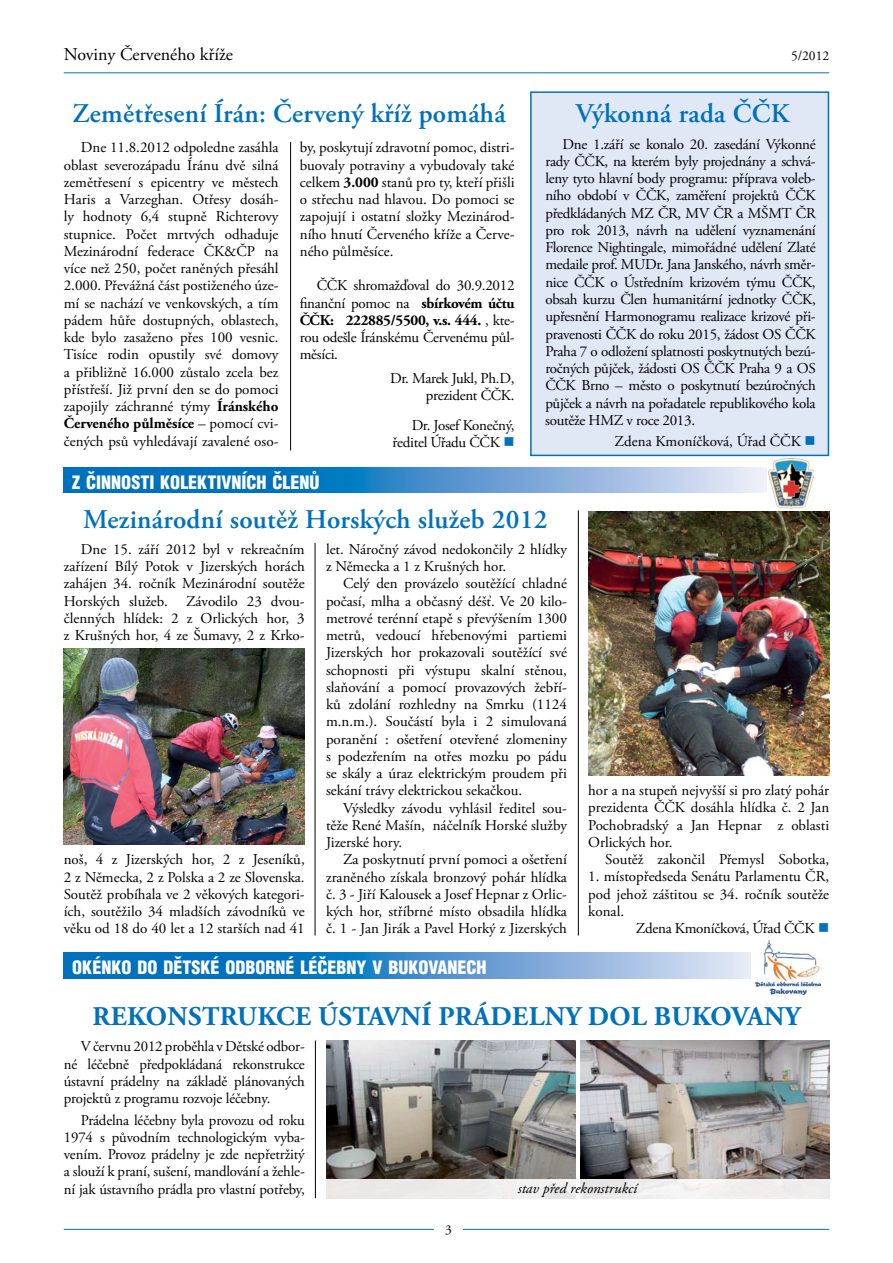
<style>
.page{position:relative;width:893px;height:1263px;background:#fff}
.page>*{position:absolute;margin:0;border:0;box-sizing:border-box;transform-origin:0 0}
.t1{font:600 27px "Adobe Garamond Pro";letter-spacing:.01em;color:#0071bc}
.t2{font:700 27px "Adobe Garamond Pro";letter-spacing:.015em;color:#0071bc}
.t3{font:900 18px "Switzerland Cond";color:#fff}
.t4{font:18px "Adobe Garamond Pro";color:#000}
.t5{font:15px/17.2px "Adobe Garamond Pro";color:#000;text-align:justify}
.t6{font:15px/17.2px "Adobe Garamond Pro";letter-spacing:-.02em;color:#000;text-align:right}
.t7{font:italic 15px "Adobe Garamond Pro";color:#000}
.t8{font:13.5px "Adobe Garamond Pro";color:#000}
.s1{color:#0071bc}
.s2{font-weight:700}
</style>
<div class="page">
<hr style="left:64px;top:72px;width:765px;height:1px;background:#0071bc">
<hr style="left:64px;top:1229px;width:765px;height:1px;background:#0071bc">
<div style="left:434px;top:1217px;width:29px;height:25px;background:#fff"></div>
<div style="left:531px;top:92px;width:297px;height:363px;background:#e0e7f5"></div>
<div style="left:530px;top:91px;width:299px;height:365px;border:2px solid #0071bc"></div>
<svg style="left:64px;top:467px;width:703px;height:26px;background:#4f97cf"></svg>
<img style="left:64px;top:648px;width:241px;height:197px">
<img style="left:588px;top:511px;width:241px;height:265px">
<img style="left:769px;top:459px;width:45px;height:49px">
<svg style="left:64px;top:953px;width:687px;height:25px;background:#4b95ce"></svg>
<img style="left:755px;top:940px;width:66px;height:54px">
<img style="left:326px;top:1041px;width:249px;height:138px">
<img style="left:580px;top:1041px;width:249px;height:138px">
<div style="left:326px;top:1179px;width:503px;height:20px;background:#eeedec"></div>
<hr style="left:315px;top:1040px;width:1px;height:158px;background:#000">
<hr style="left:290px;top:142px;width:1px;height:308px;background:#000">
<hr style="left:315px;top:543px;width:1px;height:392px;background:#000">
<hr style="left:578px;top:510px;width:1px;height:425px;background:#000">
<p class="t4" style="left:64px;top:43px;width:171px">Noviny Červeného kříže</p>
<p class="t8" style="left:791px;top:47px;width:40px">5/2012</p>
<h1 class="t1" style="left:73px;top:98px;width:434px">Zemětřesení Írán: Červený kříž pomáhá</h1>
<h1 class="t1" style="left:576px;top:98px;width:215px">Výkonná rada ČČK</h1>
<p class="t5" style="left:545px;top:136px;width:272px;text-indent:17px">Dne 1.září se konalo 20. zasedání Výkonné rady ČČK, na kterém byly projednány a schvá&shy;leny tyto hlavní body programu: příprava voleb&shy;ního období v ČČK, zaměření projektů ČČK předkládaných MZ ČR, MV ČR a MŠMT ČR pro rok 2013, návrh na udělení vyznamenání Florence Nightingale, mimořádné udělení Zlaté medaile prof. MUDr. Jana Janského, návrh směr&shy;nice ČČK o Ústředním krizovém týmu ČČK, obsah kurzu Člen humanitární jednotky ČČK, upřesnění Harmonogramu realizace krizové při&shy;pravenosti ČČK do roku 2015, žádost OS ČČK Praha 7 o odložení splatnosti poskytnutých bezú&shy;ročných půjček, žádosti OS ČČK Praha 9 a OS ČČK Brno – město o poskytnutí bezúročných půjček a návrh na pořadatele republikového kola soutěže HMZ v roce 2013.</p>
<p class="t5" style="left:615px;top:433px;width:203px">Zdena Kmoníčková, Úřad ČČK <span class="s1">■</span></p>
<p class="t3" style="left:72px;top:470px;width:249px">Z ČINNOSTI KOLEKTIVNÍCH ČLENŮ</p>
<p class="t5" style="left:64px;top:139px;width:216px;text-indent:17px">Dne 11.8.2012 odpoledne zasáhla oblast severozápadu Íránu dvě silná zemětřesení s epicentry ve městech Haris a Varzeghan. Otřesy dosáh&shy;ly hodnoty 6,4 stupně Richterovy stupnice. Počet mrtvých odhaduje Mezinárodní federace ČK&amp;ČP na více než 250, počet raněných přesáhl 2.000. Převážná část postiženého úze&shy;mí se nachází ve venkovských, a tím pádem hůře dostupných, oblastech, kde bylo zasaženo přes 100 vesnic.<br>Tisíce rodin opustily své domovy a přibližně 16.000 zůstalo zcela bez přístřeší. Již první den se do pomoci zapojily záchranné týmy <span class="s2">Íránského Červeného půlměsíce</span> – pomocí cvi&shy;čených psů vyhledávají zavalené oso-</p>
<p class="t5" style="left:300px;top:139px;width:216px">by, poskytují zdravotní pomoc, distri&shy;buovaly potraviny a vybudovaly také celkem <span class="s2">3.000</span> stanů pro ty, kteří přišli o střechu nad hlavou. Do pomoci se zapojují i ostatní složky Mezinárod&shy;ního hnutí Červeného kříže a Červe&shy;ného půlměsíce.</p>
<p class="t5" style="left:300px;top:277px;width:216px;text-indent:17px">ČČK shromažďoval do 30.9.2012 finanční pomoc na <span class="s2">sbírkovém účtu ČČK: 222885/5500, v.s. 444.</span> , kte&shy;rou odešle Íránskému Červenému půl&shy;měsíci.</p>
<p class="t6" style="left:390px;top:370px;width:126px">Dr. Marek Jukl, Ph.D, prezident ČČK.</p>
<p class="t6" style="left:393px;top:417px;width:123px">Dr. Josef Konečný, ředitel Úřadu ČČK <span class="s1">■</span></p>
<h1 class="t1" style="left:83px;top:504px;width:466px">Mezinárodní soutěž Horských služeb 2012</h1>
<p class="t5" style="left:64px;top:541px;width:242px;text-indent:17px">Dne 15. září 2012 byl v rekreačním zařízení Bílý Potok v Jizerských horách zahájen 34. ročník Mezinárodní soutěže Horských služeb. Závodilo 23 dvou&shy;členných hlídek: 2 z Orlických hor, 3 z Krušných hor, 4 ze Šumavy, 2 z Krko-</p>
<p class="t5" style="left:64px;top:851px;width:242px">noš, 4 z Jizerských hor, 2 z Jeseníků, 2 z Německa, 2 z Polska a 2 ze Slovenska.<br>Soutěž probíhala ve 2 věkových kategori&shy;ích, soutěžilo 34 mladších závodníků ve věku od 18 do 40 let a 12 starších nad 41</p>
<p class="t5" style="left:326px;top:541px;width:242px">let. Náročný závod nedokončily 2 hlídky z Německa a 1 z Krušných hor.</p>
<p class="t5" style="left:326px;top:575px;width:242px;text-indent:17px">Celý den provázelo soutěžící chladné počasí, mlha a občasný déšť. Ve 20 kilo&shy;metrové terénní etapě s převýšením 1300 metrů, vedoucí hřebenovými partiemi Jizerských hor prokazovali soutěžící své schopnosti při výstupu skalní stěnou, slaňování a pomocí provazových žebří&shy;ků zdolání rozhledny na Smrku (1124 m.n.m.). Součástí byla i 2 simulovaná poranění : ošetření otevřené zlomeniny s podezřením na otřes mozku po pádu se skály a úraz elektrickým proudem při sekání trávy elektrickou sekačkou.</p>
<p class="t5" style="left:326px;top:800px;width:242px;text-indent:17px">Výsledky závodu vyhlásil ředitel sou&shy;těže René Mašín, náčelník Horské služby Jizerské hory.</p>
<p class="t5" style="left:326px;top:851px;width:242px;text-indent:17px">Za poskytnutí první pomoci a ošetření zraněného získala bronzový pohár hlídka č. 3 - Jiří Kalousek a Josef Hepnar z Orlic&shy;kých hor, stříbrné místo obsadila hlídka č. 1 - Jan Jirák a Pavel Horký z Jizerských</p>
<p class="t3" style="left:72px;top:956px;width:11px">OKÉNKO</p>
<p class="t3" style="left:137px;top:956px;width:351px">DODĚTSKÉ ODBORNÉ LÉČEBNY V BUKOVANECH</p>
<p class="t5" style="left:588px;top:782px;width:242px">hor a na stupeň nejvyšší si pro zlatý pohár prezidenta ČČK dosáhla hlídka č. 2 Jan Pochobradský a Jan Hepnar z oblasti Orlických hor.</p>
<p class="t5" style="left:605px;top:851px;width:225px">Soutěž zakončil Přemysl Sobotka,</p>
<p class="t5" style="left:588px;top:868px;width:242px">1. místopředseda Senátu Parlamentu ČR, pod jehož záštitou se 34. ročník soutěže konal.</p>
<p class="t6" style="left:636px;top:920px;width:195px">Zdena Kmoníčková, Úřad ČČK <span class="s1">■</span></p>
<h1 class="t2" style="left:93px;top:1001px;width:709px">Rekonstrukce ústavní prádelny DOL Bukovany</h1>
<p class="t5" style="left:64px;top:1038px;width:242px;text-indent:17px">V červnu 2012 proběhla v Dětské odbor&shy;né léčebně předpokládaná rekonstrukce ústavní prádelny na základě plánovaných projektů z programu rozvoje léčebny.</p>
<p class="t5" style="left:64px;top:1112px;width:242px;text-indent:17px">Prádelna léčebny byla provozu od roku 1974 s původním technologickým vyba&shy;vením. Provoz prádelny je zde nepřetržitý a slouží k praní, sušení, mandlování a žehle&shy;ní jak ústavního prádla pro vlastní potřeby,</p>
<p class="t7" style="left:518px;top:1179px;width:121px">stav před rekonstrukcí</p>
</div>
